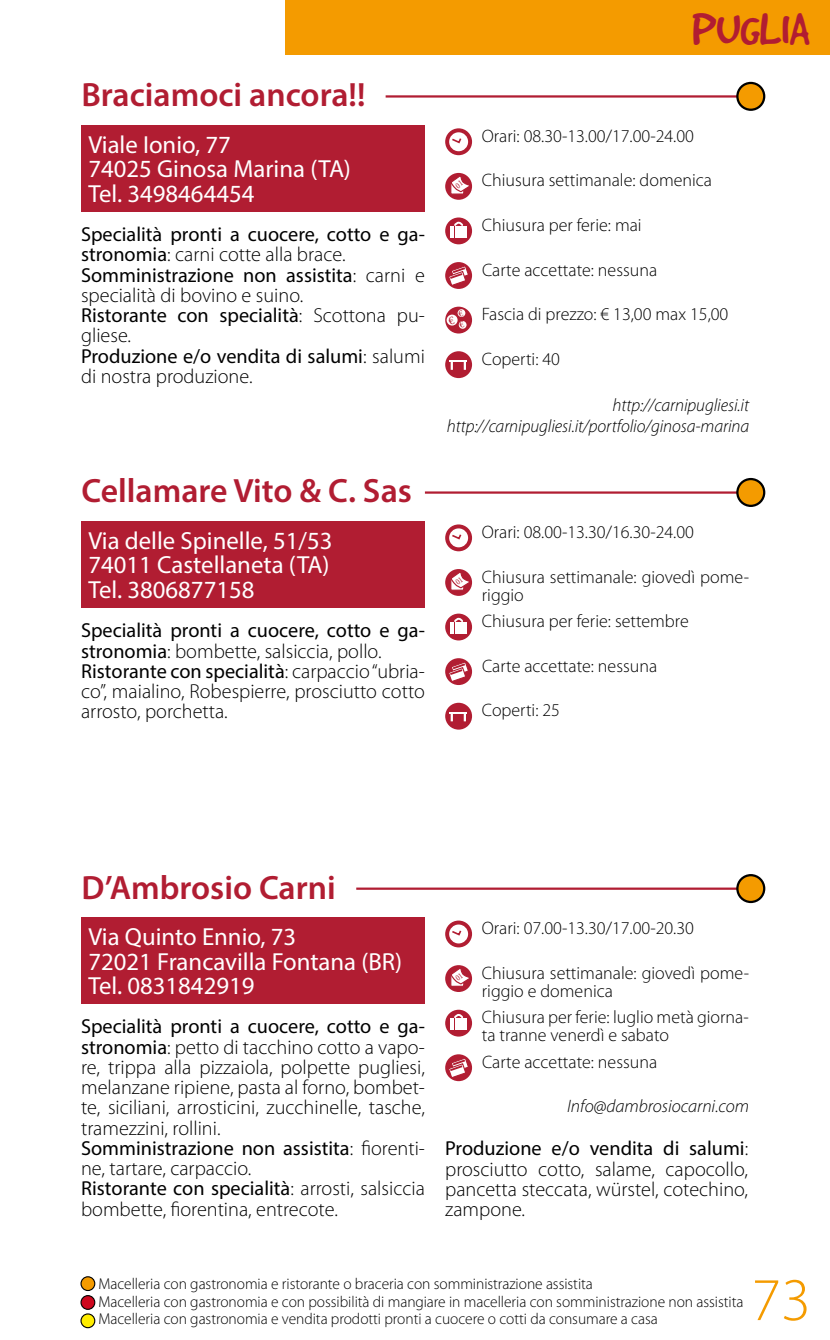
<style>
.page{position:relative;width:830px;height:1340px;background:#fff}
.page>*{position:absolute;margin:0;border:0;box-sizing:border-box;transform-origin:0 0}
.t1{font:300 60.98px "Myriad Pro";color:#f49b00}
.t2{font:49.95px "Good Dog";color:#b11d32}
.t3{font:600 33.75px "Myriad Pro";color:#b11d32}
.t4{font:24.75px/24.8px "Myriad Pro";color:#fff}
.t5{font:300 20.25px/20.2px "Myriad Pro";color:#000}
.t6{font:20.25px/20.2px "Myriad Pro";color:#000}
.t7{font:300 18px/18px "Myriad Pro";color:#000}
.t8{font:italic 300 18px/21.6px "Myriad Pro";letter-spacing:-.005em;color:#000;text-align:right}
.t9{font:300 15.75px/18.7px "Myriad Pro";letter-spacing:-.005em;color:#000}
.s1{font-weight:300}
.s2{font-weight:400}
</style>
<div class="page">
<div style="left:285px;top:0;width:544px;height:54px;background:#f49b00"></div>
<div style="left:81px;top:1276px;width:14px;height:14px;background:#f49b00;border-radius:50%"></div>
<div style="left:80px;top:1276px;width:15px;height:14px;border:1px solid #000;border-radius:50%"></div>
<svg style="left:81px;top:1295px;width:14px;height:14px"></svg>
<div style="left:80px;top:1294px;width:15px;height:15px;border:1px solid #000;border-radius:50%"></div>
<div style="left:81px;top:1313px;width:14px;height:14px;background:#ffed00;border-radius:50%"></div>
<div style="left:80px;top:1313px;width:15px;height:15px;border:1px solid #000;border-radius:50%"></div>
<div style="left:81px;top:125px;width:343px;height:87px;background:#b11d32"></div>
<div style="left:81px;top:521px;width:343px;height:87px;background:#b11d32"></div>
<div style="left:81px;top:917px;width:343px;height:87px;background:#b11d32"></div>
<svg style="left:445px;top:128px;width:27px;height:27px"></svg>
<div style="left:449px;top:132px;width:19px;height:19px;background:#fff;border-radius:50%"></div>
<svg style="left:450px;top:136px;width:12px;height:8px"></svg>
<svg style="left:445px;top:524px;width:27px;height:27px"></svg>
<div style="left:449px;top:528px;width:19px;height:19px;background:#fff;border-radius:50%"></div>
<svg style="left:450px;top:532px;width:12px;height:8px"></svg>
<svg style="left:445px;top:920px;width:27px;height:27px"></svg>
<div style="left:449px;top:924px;width:19px;height:19px;background:#fff;border-radius:50%"></div>
<svg style="left:450px;top:928px;width:12px;height:8px"></svg>
<svg style="left:445px;top:262px;width:27px;height:27px"></svg>
<svg style="left:447px;top:264px;width:22px;height:23px"></svg>
<svg style="left:445px;top:658px;width:27px;height:27px"></svg>
<svg style="left:447px;top:660px;width:22px;height:23px"></svg>
<svg style="left:445px;top:1054px;width:27px;height:27px"></svg>
<svg style="left:447px;top:1056px;width:22px;height:23px"></svg>
<svg style="left:445px;top:173px;width:27px;height:27px"></svg>
<svg style="left:445px;top:569px;width:27px;height:27px"></svg>
<div style="left:445px;top:965px;width:27px;height:27px;background:#b11d32;border-radius:50%"></div>
<svg style="left:445px;top:307px;width:27px;height:26px"></svg>
<div style="left:458px;top:321px;width:8px;height:8px;background:#fff;border-radius:50%"></div>
<div style="left:457px;top:309px;width:8px;height:8px;background:#fff;border-radius:50%"></div>
<svg style="left:445px;top:217px;width:27px;height:27px"></svg>
<svg style="left:450px;top:220px;width:16px;height:18px"></svg>
<svg style="left:445px;top:613px;width:27px;height:27px"></svg>
<svg style="left:450px;top:616px;width:16px;height:18px"></svg>
<svg style="left:445px;top:1009px;width:27px;height:27px"></svg>
<svg style="left:450px;top:1012px;width:16px;height:17px"></svg>
<hr style="left:385px;top:95px;width:365px;height:3px;background:#b11d32">
<hr style="left:424px;top:491px;width:326px;height:2px;background:#b11d32">
<hr style="left:356px;top:887px;width:394px;height:2px;background:#b11d32">
<div style="left:737px;top:83px;width:26px;height:27px;background:#f49b00;border-radius:50%"></div>
<div style="left:736px;top:82px;width:29px;height:29px;border:2px solid #000;border-radius:50%"></div>
<div style="left:737px;top:479px;width:26px;height:27px;background:#f49b00;border-radius:50%"></div>
<div style="left:736px;top:478px;width:29px;height:29px;border:2px solid #000;border-radius:50%"></div>
<div style="left:737px;top:875px;width:26px;height:27px;background:#f49b00;border-radius:50%"></div>
<div style="left:736px;top:874px;width:29px;height:29px;border:2px solid #000;border-radius:50%"></div>
<div style="left:445px;top:351px;width:27px;height:27px;background:#b11d32;border-radius:50%"></div>
<svg style="left:449px;top:361px;width:18px;height:9px"></svg>
<div style="left:445px;top:702px;width:27px;height:27px;background:#b11d32;border-radius:50%"></div>
<svg style="left:449px;top:712px;width:18px;height:9px"></svg>
<svg style="left:449px;top:175px;width:22px;height:20px"></svg>
<svg style="left:449px;top:571px;width:22px;height:20px"></svg>
<svg style="left:449px;top:967px;width:22px;height:20px"></svg>
<svg style="left:448px;top:309px;width:16px;height:19px"></svg>
<h3 class="t3" style="left:81px;top:74px;width:285px">Braciamoci ancora!!</h3>
<p class="t4" style="left:88px;top:131px;width:264px">Viale Ionio, 77<br>74025 Ginosa Marina (TA)<br>Tel. 3498464454</p>
<p class="t6" style="left:81px;top:224px;width:345px">Specialità pronti a cuocere, cotto e ga&shy;stronomia<span class="s1">: carni cotte alla brace.<br></span>Somministrazione non assistita<span class="s1">: carni e specialità di bovino e suino.<br></span>Ristorante con specialità<span class="s1">: Scottona pu&shy;gliese.<br></span>Produzione e/o vendita di salumi<span class="s1">: salumi di nostra produzione.</span></p>
<h3 class="t3" style="left:81px;top:469px;width:332px">Cellamare Vito &amp; C. Sas</h3>
<p class="t4" style="left:88px;top:527px;width:245px;text-align:justify">Via delle Spinelle, 51/53<br>74011 Castellaneta (TA)<br>Tel. 3806877158</p>
<p class="t5" style="left:81px;top:620px;width:345px"><span class="s2">Specialità pronti a cuocere, cotto e ga&shy;stronomia</span>: bombette, salsiccia, pollo.<br><span class="s2">Ristorante con specialità</span>: carpaccio “ubria&shy;co”, maialino, Robespierre, prosciutto cotto arrosto, porchetta.</p>
<h2 class="t2" style="left:692px;top:3px;width:118px">PUGLIA</h2>
<p class="t7" style="left:481px;top:127px;width:213px">Orari: 08.30-13.00/17.00-24.00</p>
<p class="t7" style="left:481px;top:171px;width:232px">Chiusura settimanale: domenica</p>
<p class="t7" style="left:481px;top:216px;width:161px">Chiusura per ferie: mai</p>
<p class="t7" style="left:482px;top:260px;width:176px">Carte accettate: nessuna</p>
<p class="t7" style="left:481px;top:305px;width:248px">Fascia di prezzo: € 13,00 max 15,00</p>
<p class="t7" style="left:481px;top:349px;width:80px">Coperti: 40</p>
<p class="t8" style="left:446px;top:394px;width:304px">http://carnipugliesi.it http://carnipugliesi.it/portfolio/ginosa-marina</p>
<p class="t7" style="left:481px;top:523px;width:213px">Orari: 08.00-13.30/16.30-24.00</p>
<p class="t7" style="left:481px;top:567px;width:268px">Chiusura settimanale: giovedì pome&shy;riggio</p>
<p class="t7" style="left:481px;top:612px;width:208px">Chiusura per ferie: settembre</p>
<p class="t7" style="left:482px;top:656px;width:176px">Carte accettate: nessuna</p>
<p class="t7" style="left:481px;top:701px;width:80px">Coperti: 25</p>
<h3 class="t3" style="left:81px;top:865px;width:256px">D’Ambrosio Carni</h3>
<p class="t4" style="left:88px;top:923px;width:315px">Via Quinto Ennio, 73<br>72021 Francavilla Fontana (BR)<br>Tel. 0831842919</p>
<p class="t5" style="left:81px;top:1016px;width:345px"><span class="s2">Specialità pronti a cuocere, cotto e ga&shy;stronomia</span>: petto di tacchino cotto a vapo&shy;re, trippa alla pizzaiola, polpette pugliesi, melanzane ripiene, pasta al forno, bombet&shy;te, siciliani, arrosticini, zucchinelle, tasche, tramezzini, rollini.<br><span class="s2">Somministrazione non assistita</span>: fiorenti&shy;ne, tartare, carpaccio.<br><span class="s2">Ristorante con specialità</span>: arrosti, salsiccia bombette, fiorentina, entrecote.</p>
<p class="t7" style="left:481px;top:918px;width:213px">Orari: 07.00-13.30/17.00-20.30</p>
<p class="t7" style="left:481px;top:963px;width:268px">Chiusura settimanale: giovedì pome&shy;riggio e domenica</p>
<p class="t7" style="left:481px;top:1008px;width:268px">Chiusura per ferie: luglio metà giorna&shy;ta tranne venerdì e sabato</p>
<p class="t7" style="left:482px;top:1052px;width:176px">Carte accettate: nessuna</p>
<p class="t8" style="left:567px;top:1095px;width:183px">Info@dambrosiocarni.com</p>
<p class="t5" style="left:445px;top:1138px;width:304px;text-align:justify"><span class="s2">Produzione e/o vendita di salumi</span>: prosciutto cotto, salame, capocollo, pancetta steccata, würstel, cotechino, zampone.</p>
<p class="t9" style="left:98px;top:1273px;width:646px">Macelleria con gastronomia e ristorante o braceria con somministrazione assistita<br>Macelleria con gastronomia e con possibilità di mangiare in macelleria con somministrazione non assistita</p>
<p class="t9" style="left:98px;top:1309px;width:560px">Macelleria con gastronomia e vendita prodotti pronti a cuocere o cotti da consumare a casa</p>
<h1 class="t1" style="left:750px;top:1262px;width:61px">73</h1>
</div>
